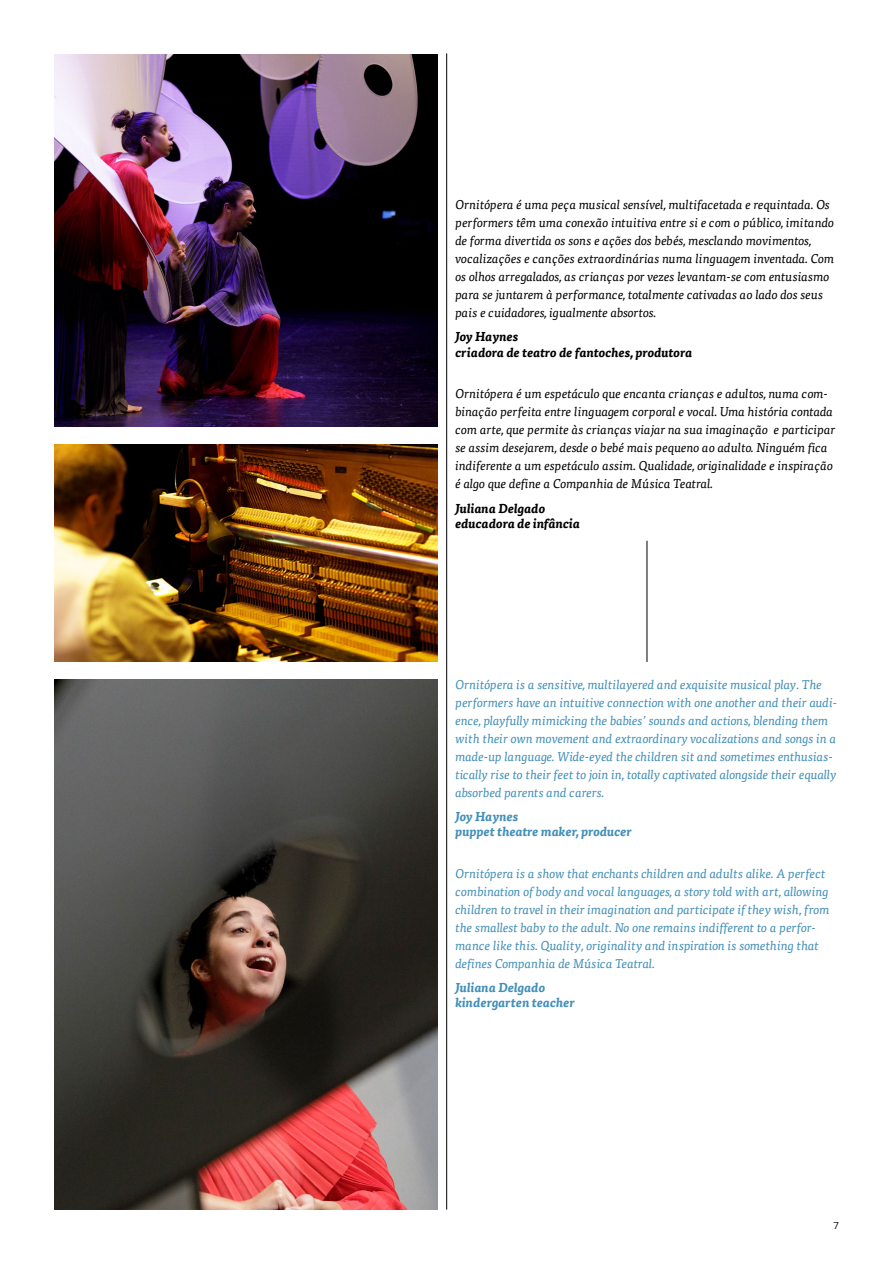
<style>
.page{position:relative;width:893px;height:1263px;background:#fff}
.page>*{position:absolute;margin:0;border:0;box-sizing:border-box;transform-origin:0 0}
.t1{font:italic 12.75px/18px "Tisa Pro";letter-spacing:-.015em;color:#428fb7}
.t2{font:italic 12.75px/18px "Tisa Pro";letter-spacing:-.015em;color:#000}
.t3{font:italic 700 12.75px/15.3px "Tisa Pro";color:#000}
.t4{font:italic 700 12.75px/15.3px "Tisa Pro";color:#428fb7}
.t5{font:10.5px "Proxima Nova";color:#221f20}
</style>
<div class="page">
<img style="left:54px;top:55px;width:383px;height:372px">
<hr style="left:446px;top:53px;width:1px;height:1156px;background:#000">
<hr style="left:647px;top:541px;width:1px;height:121px;background:#000">
<img style="left:54px;top:679px;width:383px;height:530px">
<img style="left:54px;top:444px;width:383px;height:218px">
<p class="t2" style="left:455px;top:195px;width:380px">Ornitópera é uma peça musical sensível, multifacetada e requintada. Os performers têm uma conexão intuitiva entre si e com o público, imitando de forma divertida os sons e ações dos bebés, mesclando movimentos, vocalizações e canções extraordinárias numa linguagem inventada. Com os olhos arregalados, as crianças por vezes levantam-se com entusiasmo para se juntarem à performance, totalmente cativadas ao lado dos seus pais e cuidadores, igualmente absortos.</p>
<p class="t3" style="left:455px;top:328px;width:238px">Joy Haynes<br>criadora de teatro de fantoches, produtora</p>
<p class="t2" style="left:455px;top:384px;width:382px">Ornitópera é um espetáculo que encanta crianças e adultos, numa com&shy;binação perfeita entre linguagem corporal e vocal. Uma história contada com arte, que permite às crianças viajar na sua imaginação e participar se assim desejarem, desde o bebé mais pequeno ao adulto. Ninguém fica indiferente a um espetáculo assim. Qualidade, originalidade e inspiração é algo que define a Companhia de Música Teatral.</p>
<p class="t3" style="left:455px;top:500px;width:126px">Juliana Delgado educadora de infância</p>
<p class="t1" style="left:455px;top:674px;width:383px">Ornitópera is a sensitive, multilayered and exquisite musical play. The performers have an intuitive connection with one another and their audi&shy;ence, playfully mimicking the babies’ sounds and actions, blending them with their own movement and extraordinary vocalizations and songs in a made-up language. Wide-eyed the children sit and sometimes enthusias&shy;tically rise to their feet to join in, totally captivated alongside their equally absorbed parents and carers.</p>
<p class="t4" style="left:455px;top:808px;width:178px">Joy Haynes<br>puppet theatre maker, producer</p>
<p class="t1" style="left:455px;top:864px;width:376px">Ornitópera is a show that enchants children and adults alike. A perfect combination of body and vocal languages, a story told with art, allowing children to travel in their imagination and participate if they wish, from the smallest baby to the adult. No one remains indifferent to a perfor&shy;mance like this. Quality, originality and inspiration is something that defines Companhia de Música Teatral.</p>
<p class="t4" style="left:455px;top:979px;width:121px">Juliana Delgado kindergarten teacher</p>
<p class="t5" style="left:833px;top:1220px;width:7px">7</p>
</div>
